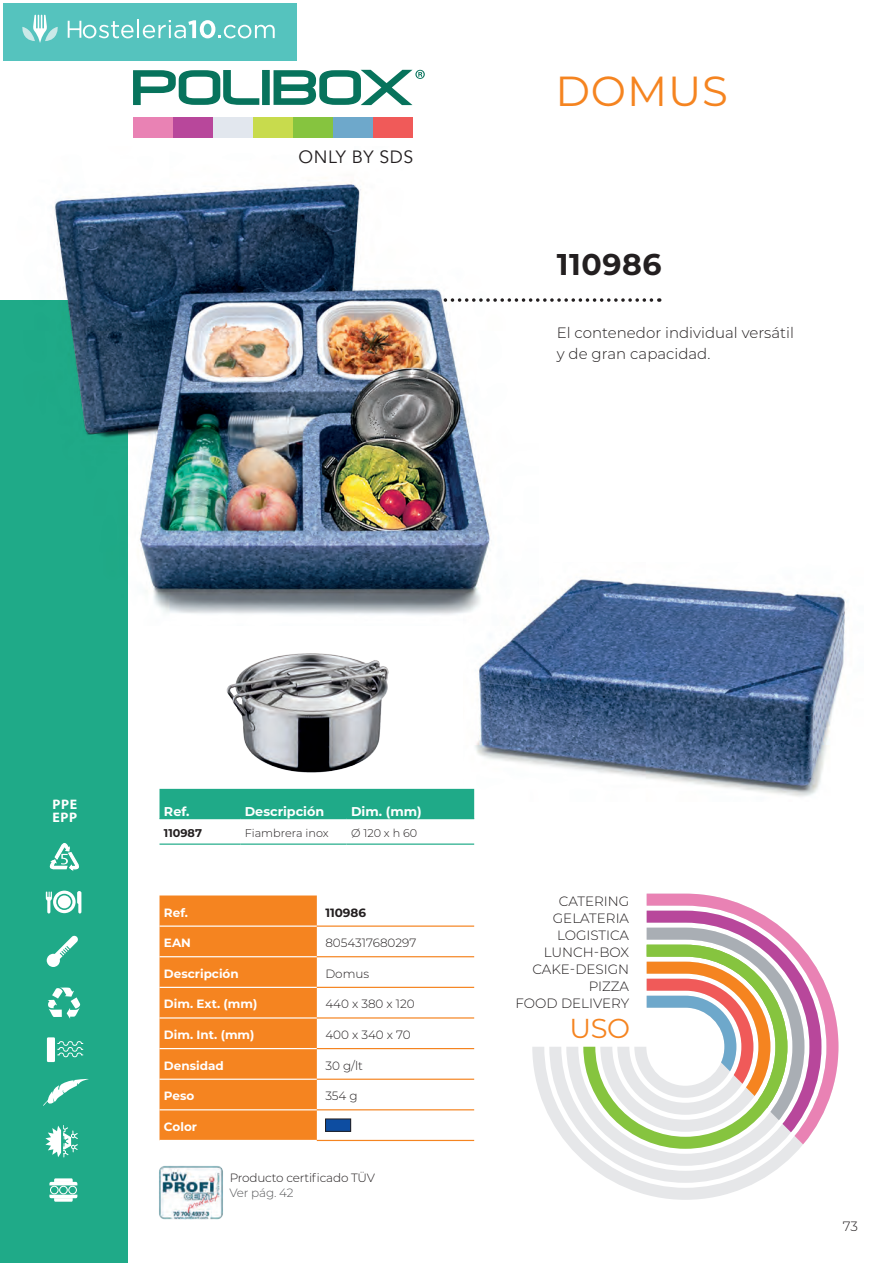
<style>
.page{position:relative;width:893px;height:1263px;background:#fff}
.page>*{position:absolute;margin:0;border:0;box-sizing:border-box;transform-origin:0 0}
.t1{font:42px "Montserrat";letter-spacing:.02em;color:#f58420}
.t2{font:700 30px "Montserrat";letter-spacing:.02em;color:#231f20}
.t3{font:27.45px "Montserrat";color:#f58420}
.t4{font:17.7px "Avenir";letter-spacing:.03em;color:#231f20}
.t5{font:300 15px/21px "Montserrat";color:#231f20}
.t6{font:700 13.8px/13.2px "Myriad Pro";letter-spacing:.045em;color:#fff}
.t7{font:300 13.5px/17px "Montserrat";color:#231f20;text-align:right}
.t8{font:700 12.75px "Montserrat";color:#fff}
.t9{font:300 12px "Montserrat";color:#231f20}
.t10{font:700 12px "Montserrat";color:#fff}
.t11{font:300 12px "Montserrat";letter-spacing:-.015em;color:#57585a}
.t12{font:700 12px "Montserrat";color:#231f20}
.t13{font:300 11.25px "Montserrat";color:#231f20}
.t14{font:700 11.25px "Montserrat";color:#231f20}
</style>
<div class="page">
<div style="left:0;top:300px;width:128px;height:963px;background:#1faa88"></div>
<div style="left:133px;top:117px;width:40px;height:20px;background:#e982b4"></div>
<div style="left:173px;top:117px;width:40px;height:20px;background:#b8479b"></div>
<div style="left:213px;top:117px;width:40px;height:20px;background:#e2e7ee"></div>
<div style="left:253px;top:117px;width:40px;height:20px;background:#c8db4d"></div>
<div style="left:293px;top:117px;width:40px;height:20px;background:#86c43f"></div>
<div style="left:333px;top:117px;width:40px;height:20px;background:#6ea8cb"></div>
<div style="left:373px;top:117px;width:39px;height:20px;background:#f05a59"></div>
<svg style="left:133px;top:70px;width:292px;height:35px"></svg>
<svg style="left:635px;top:298px;width:25px;height:4px"></svg>
<svg style="left:45px;top:1125px;width:33px;height:32px"></svg>
<div style="left:50px;top:1186px;width:9px;height:8px;border:1px solid #fff;border-radius:50%"></div>
<div style="left:59px;top:1186px;width:9px;height:8px;border:1px solid #fff;border-radius:50%"></div>
<div style="left:68px;top:1186px;width:9px;height:8px;border:1px solid #fff;border-radius:50%"></div>
<svg style="left:49px;top:1178px;width:28px;height:7px"></svg>
<svg style="left:49px;top:1195px;width:28px;height:7px"></svg>
<svg style="left:49px;top:843px;width:30px;height:28px"></svg>
<svg style="left:46px;top:890px;width:35px;height:23px"></svg>
<svg style="left:47px;top:936px;width:31px;height:31px"></svg>
<svg style="left:48px;top:987px;width:32px;height:32px"></svg>
<div style="left:48px;top:1038px;width:6px;height:23px;background:#fff"></div>
<div style="left:47px;top:1037px;width:8px;height:25px;border:2px solid #fff"></div>
<svg style="left:57px;top:1041px;width:27px;height:16px"></svg>
<svg style="left:43px;top:1079px;width:46px;height:27px"></svg>
<div style="left:159px;top:895px;width:158px;height:245px;background:#f58420"></div>
<hr style="left:159px;top:925px;width:158px;height:2px;background:#fff">
<hr style="left:159px;top:956px;width:158px;height:1px;background:#fff">
<hr style="left:159px;top:987px;width:158px;height:1px;background:#fff">
<hr style="left:159px;top:1017px;width:158px;height:1px;background:#fff">
<hr style="left:159px;top:1048px;width:158px;height:1px;background:#fff">
<hr style="left:159px;top:1078px;width:158px;height:2px;background:#fff">
<hr style="left:159px;top:1109px;width:158px;height:1px;background:#fff">
<hr style="left:317px;top:987px;width:157px;height:1px;background:#f58420">
<hr style="left:317px;top:1017px;width:157px;height:1px;background:#f58420">
<hr style="left:317px;top:1048px;width:157px;height:1px;background:#f58420">
<hr style="left:317px;top:1078px;width:157px;height:2px;background:#f58420">
<hr style="left:317px;top:1109px;width:157px;height:1px;background:#f58420">
<hr style="left:317px;top:1140px;width:157px;height:1px;background:#f58420">
<hr style="left:317px;top:925px;width:157px;height:2px;background:#f58420">
<hr style="left:317px;top:956px;width:157px;height:1px;background:#f58420">
<div style="left:326px;top:1119px;width:25px;height:12px;background:#0d4da1"></div>
<div style="left:325px;top:1119px;width:26px;height:12px;border:1px solid #231f20"></div>
<img style="left:54px;top:181px;width:578px;height:434px">
<img style="left:463px;top:562px;width:385px;height:239px">
<svg style="left:532px;top:1046px;width:165px;height:154px"></svg>
<svg style="left:589px;top:894px;width:249px;height:305px"></svg>
<img style="left:159px;top:1166px;width:64px;height:53px">
<div style="left:159px;top:789px;width:315px;height:29px;background:#1faa88"></div>
<hr style="left:159px;top:818px;width:81px;height:1px;background:#1faa88">
<hr style="left:240px;top:818px;width:107px;height:1px;background:#1faa88">
<hr style="left:347px;top:818px;width:127px;height:1px;background:#1faa88">
<hr style="left:159px;top:843px;width:81px;height:2px;background:#1faa88">
<hr style="left:240px;top:843px;width:107px;height:2px;background:#1faa88">
<hr style="left:347px;top:843px;width:127px;height:2px;background:#1faa88">
<img style="left:226px;top:653px;width:163px;height:120px">
<div style="left:3px;top:3px;width:294px;height:57px;background:#55c3be"></div>
<svg style="left:68px;top:20px;width:207px;height:18px"></svg>
<svg style="left:22px;top:15px;width:36px;height:28px"></svg>
<h3 class="t4" style="left:299px;top:147px;width:116px">ONLY BY SDS</h3>
<h1 class="t1" style="left:555px;top:62px;width:174px">DOMUS</h1>
<h2 class="t2" style="left:557px;top:242px;width:106px">110986</h2>
<p class="t5" style="left:557px;top:321px;width:239px">El contenedor individual versátil y de gran capacidad.</p>
<p class="t6" style="left:53px;top:797px;width:26px">PPE<br>EPP</p>
<p class="t8" style="left:164px;top:802px;width:27px">Ref.</p>
<p class="t8" style="left:245px;top:802px;width:81px">Descripción</p>
<p class="t8" style="left:351px;top:802px;width:72px">Dim. (mm)</p>
<p class="t14" style="left:164px;top:825px;width:40px">110987</p>
<p class="t13" style="left:245px;top:825px;width:85px">Fiambrera inox</p>
<p class="t13" style="left:351px;top:825px;width:68px">Ø 120 x h 60</p>
<p class="t10" style="left:164px;top:904px;width:26px">Ref.</p>
<p class="t12" style="left:325px;top:904px;width:42px">110986</p>
<p class="t10" style="left:164px;top:934px;width:28px">EAN</p>
<p class="t9" style="left:325px;top:935px;width:93px">8054317680297</p>
<p class="t10" style="left:164px;top:965px;width:76px">Descripción</p>
<p class="t9" style="left:325px;top:965px;width:45px">Domus</p>
<p class="t10" style="left:164px;top:995px;width:95px">Dim. Ext. (mm)</p>
<p class="t9" style="left:325px;top:996px;width:91px">440 x 380 x 120</p>
<p class="t10" style="left:164px;top:1026px;width:92px">Dim. Int. (mm)</p>
<p class="t9" style="left:325px;top:1027px;width:87px">400 x 340 x 70</p>
<p class="t10" style="left:164px;top:1057px;width:61px">Densidad</p>
<p class="t9" style="left:325px;top:1057px;width:39px">30 g/lt</p>
<p class="t10" style="left:164px;top:1087px;width:32px">Peso</p>
<p class="t9" style="left:325px;top:1088px;width:34px">354 g</p>
<p class="t10" style="left:164px;top:1118px;width:35px">Color</p>
<p class="t9" style="left:230px;top:1169px;width:147px">Producto certificado TÜV</p>
<p class="t11" style="left:229px;top:1184px;width:66px">Ver pág. 42</p>
<p class="t7" style="left:515px;top:892px;width:115px">CATERING<br>GELATERIA<br>LOGISTICA<br>LUNCH-BOX<br>CAKE-DESIGN<br>PIZZA<br>FOOD DELIVERY</p>
<h3 class="t3" style="left:570px;top:1009px;width:62px">USO</h3>
<p class="t7" style="left:843px;top:1218px;width:17px">73</p>
</div>
